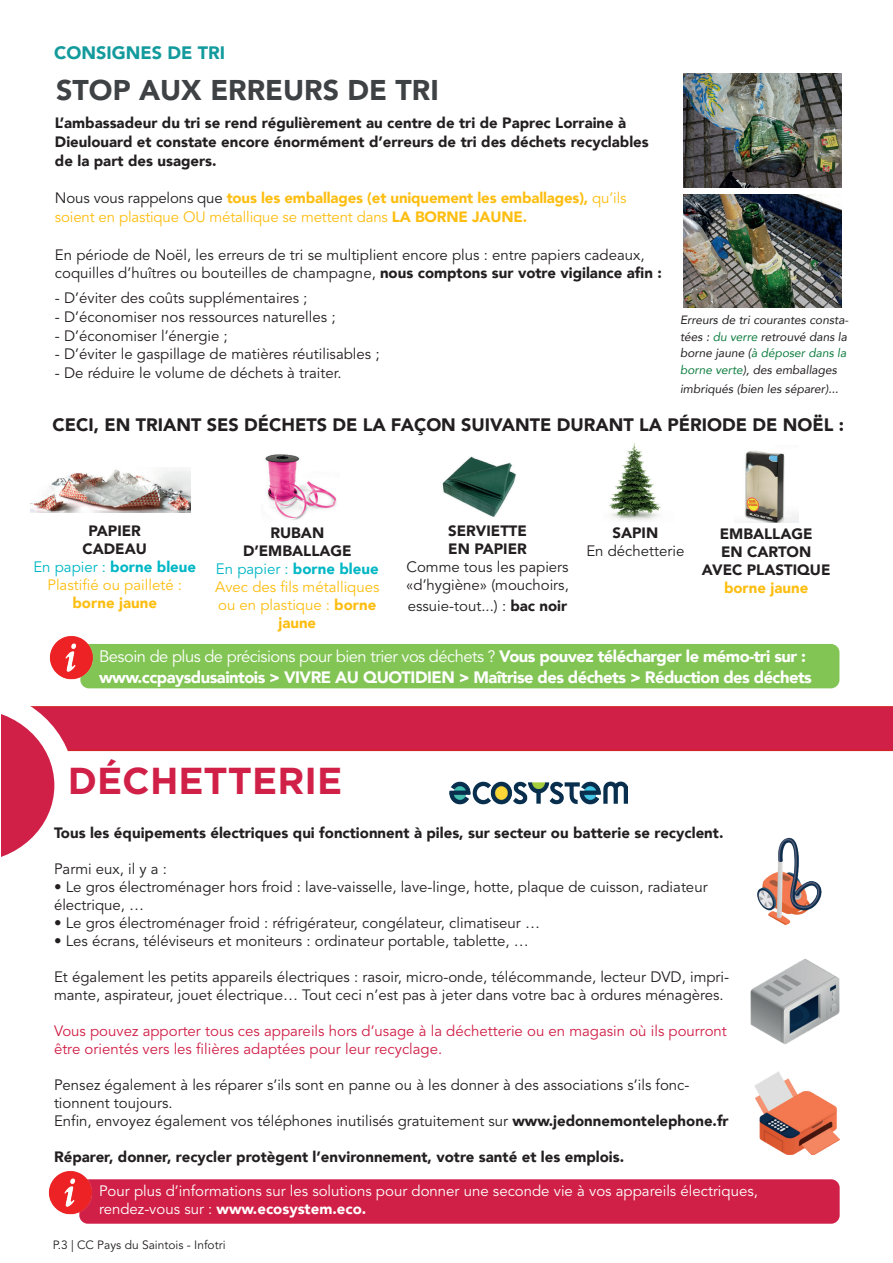
<style>
.page{position:relative;width:893px;height:1263px;background:#fff}
.page>*{position:absolute;margin:0;border:0;box-sizing:border-box;transform-origin:0 0}
.t1{font:700 37.5px "Gotham";color:#d12047}
.t2{font:900 28.5px "Avenir";color:#3f4244}
.t3{font:900 18px "Avenir";color:#231f20}
.t4{font:900 18px "Avenir";color:#139a9d}
.t5{font:900 16.5px/21px "Avenir";letter-spacing:-.03em;color:#fff}
.t6{font:15px/18px "Avenir";color:#231f20}
.t7{font:900 15px/18px "Avenir";color:#231f20}
.t8{font:900 15px/18.8px "Avenir";letter-spacing:-.01em;color:#fdbe12}
.t9{font:15px/18px "Avenir";color:#d12047}
.t10{font:15px/18px "Avenir";color:#fdbe12;text-align:center}
.t11{font:15px/18px "Avenir";color:#fff}
.t12{font:italic 12px/16.5px "Avenir";color:#231f20}
.t13{font:12px "Avenir";color:#231f20}
.s1{font-weight:400;color:#231f20}
.s2{font-weight:400}
.s3{font-weight:900}
.s4{color:#0f7e40}
.s5{font-weight:900;color:#231f20}
.s6{color:#00b7c5}
.s7{font-weight:900;color:#00b7c5}
</style>
<div class="page">
<div style="left:80px;top:644px;width:759px;height:44px;background:#83c555;border-radius:9px"></div>
<img style="left:49px;top:636px;width:44px;height:48px">
<img style="left:683px;top:74px;width:158px;height:113px">
<img style="left:683px;top:194px;width:158px;height:114px">
<img style="left:31px;top:468px;width:160px;height:44px">
<img style="left:442px;top:456px;width:74px;height:61px">
<svg style="left:1px;top:688px;width:892px;height:169px"></svg>
<img style="left:609px;top:443px;width:52px;height:77px">
<img style="left:265px;top:454px;width:72px;height:66px">
<img style="left:744px;top:450px;width:54px;height:72px">
<img style="left:754px;top:1071px;width:86px;height:84px">
<img style="left:750px;top:958px;width:90px;height:86px">
<img style="left:729px;top:830px;width:120px;height:95px">
<img style="left:449px;top:782px;width:179px;height:25px">
<div style="left:79px;top:1179px;width:761px;height:45px;background:#d12047;border-radius:9px"></div>
<img style="left:48px;top:1171px;width:50px;height:48px">
<p class="t4" style="left:54px;top:37px;width:172px">CONSIGNES DE TRI</p>
<h2 class="t2" style="left:56px;top:65px;width:384px">STOP AUX ERREURS DE TRI</h2>
<p class="t7" style="left:55px;top:113px;width:595px;line-height:18.8px">L’ambassadeur du tri se rend régulièrement au centre de tri de Paprec Lorraine à<br>Dieulouard et constate encore énormément d’erreurs de tri des déchets recyclables de la part des usagers.</p>
<p class="t8" style="left:55px;top:188px;width:573px"><span class="s1">Nous vous rappelons que</span> tous les emballages (et uniquement les emballages), <span class="s2">qu’ils soient en plastique OU métallique se mettent dans</span> LA BORNE JAUNE.</p>
<p class="t6" style="left:55px;top:245px;width:608px;line-height:18.8px">En période de Noël, les erreurs de tri se multiplient encore plus : entre papiers cadeaux, coquilles d’huîtres ou bouteilles de champagne, <span class="s3">nous comptons sur votre vigilance afin :</span></p>
<p class="t6" style="left:55px;top:289px;width:254px">- D’éviter des coûts supplémentaires ;</p>
<p class="t6" style="left:55px;top:308px;width:282px">- D’économiser nos ressources naturelles ;</p>
<p class="t6" style="left:55px;top:327px;width:174px">- D’économiser l’énergie ;</p>
<p class="t6" style="left:55px;top:346px;width:326px">- D’éviter le gaspillage de matières réutilisables ;</p>
<p class="t6" style="left:55px;top:364px;width:288px">- De réduire le volume de déchets à traiter.</p>
<p class="t3" style="left:52px;top:410px;width:793px">CECI, EN TRIANT SES DÉCHETS DE LA FAÇON SUIVANTE DURANT LA PÉRIODE DE NOËL :</p>
<p class="t12" style="left:680px;top:312px;width:170px">Erreurs de tri courantes consta&shy;tées : <span class="s4">du verre</span> retrouvé dans la borne jaune (<span class="s4">à déposer dans la borne verte</span>), des emballages</p>
<p class="t12" style="left:680px;top:380px;width:160px">imbriqués (bien les séparer)...</p>
<p class="t10" style="left:33px;top:522px;width:164px"><span class="s5">PAPIER<br>CADEAU<br></span><span class="s6">En papier :</span> <span class="s7">borne bleue<br></span>Plastifié ou pailleté :</p>
<p class="t8" style="left:73px;top:593px;width:86px">borne jaune</p>
<p class="t10" style="left:215px;top:524px;width:166px"><span class="s5">RUBAN<br>D’EMBALLAGE<br></span><span class="s6">En papier :</span> <span class="s7">borne bleue<br></span>Avec des fils métalliques ou en plastique : <span class="s3">borne jaune</span></p>
<p class="t7" style="left:448px;top:521px;width:80px">SERVIETTE<br>EN PAPIER</p>
<p class="t6" style="left:406px;top:558px;width:164px">Comme tous les papiers «d’hygiène» (mouchoirs,</p>
<p class="t6" style="left:408px;top:597px;width:161px">essuie-tout...) : <span class="s3">bac noir</span></p>
<p class="t7" style="left:612px;top:523px;width:47px">SAPIN</p>
<p class="t6" style="left:586px;top:542px;width:100px">En déchetterie</p>
<p class="t7" style="left:702px;top:524px;width:130px;text-align:center">EMBALLAGE<br>EN CARTON<br>AVEC PLASTIQUE</p>
<p class="t8" style="left:724px;top:578px;width:86px">borne jaune</p>
<p class="t5" style="left:99px;top:645px;width:714px"><span class="s2">Besoin de plus de précisions pour bien trier vos déchets ?</span> Vous pouvez télécharger le mémo-tri sur : www.ccpaysdusaintois &gt; VIVRE AU QUOTIDIEN &gt; Maîtrise des déchets &gt; Réduction des déchets</p>
<h1 class="t1" style="left:68px;top:759px;width:276px">DÉCHETTERIE</h1>
<p class="t7" style="left:54px;top:823px;width:671px">Tous les équipements électriques qui fonctionnent à piles, sur secteur ou batterie se recyclent.</p>
<p class="t6" style="left:54px;top:860px;width:115px">Parmi eux, il y a :</p>
<p class="t6" style="left:54px;top:878px;width:655px">• Le gros électroménager hors froid : lave-vaisselle, lave-linge, hotte, plaque de cuisson, radiateur électrique, …</p>
<p class="t6" style="left:54px;top:914px;width:488px">• Le gros électroménager froid : réfrigérateur, congélateur, climatiseur …</p>
<p class="t6" style="left:54px;top:932px;width:476px">• Les écrans, téléviseurs et moniteurs : ordinateur portable, tablette, …</p>
<p class="t6" style="left:54px;top:968px;width:677px">Et également les petits appareils électriques : rasoir, micro-onde, télécommande, lecteur DVD, impri&shy;mante, aspirateur, jouet électrique… Tout ceci n’est pas à jeter dans votre bac à ordures ménagères.</p>
<p class="t9" style="left:54px;top:1022px;width:674px">Vous pouvez apporter tous ces appareils hors d’usage à la déchetterie ou en magasin où ils pourront être orientés vers les filières adaptées pour leur recyclage.</p>
<p class="t6" style="left:54px;top:1076px;width:676px">Pensez également à les réparer s’ils sont en panne ou à les donner à des associations s’ils fonc&shy;tionnent toujours.<br>Enfin, envoyez également vos téléphones inutilisés gratuitement sur <span class="s3">www.jedonnemontelephone.fr</span></p>
<p class="t7" style="left:54px;top:1147px;width:572px">Réparer, donner, recycler protègent l’environnement, votre santé et les emplois.</p>
<p class="t11" style="left:99px;top:1182px;width:660px">Pour plus d’informations sur les solutions pour donner une seconde vie à vos appareils électriques, rendez-vous sur : <span class="s3">www.ecosystem.eco.</span></p>
<p class="t13" style="left:53px;top:1236px;width:174px">P.3 | CC Pays du Saintois - Infotri</p>
</div>
